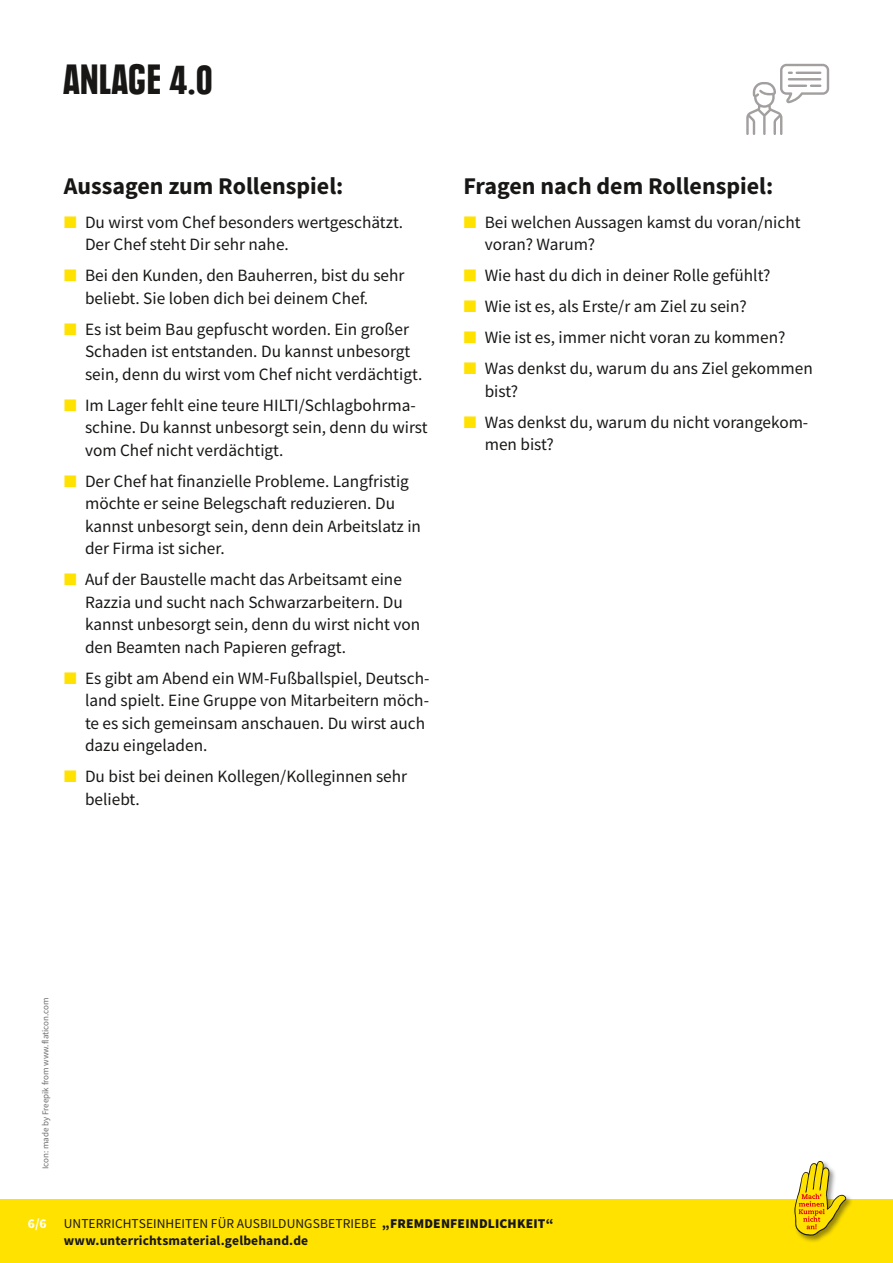
<style>
.page{position:relative;width:893px;height:1263px;background:#fff}
.page>*{position:absolute;margin:0;border:0;box-sizing:border-box;transform-origin:0 0}
.t1{font:900 condensed 42px "Plak LT";letter-spacing:.025em;color:#181716}
.t2{font:700 24px "Source Sans Pro";color:#181716}
.t3{font:17.25px/22.5px "Source Sans Pro";color:#181716}
.t4{font:13.5px/16.2px "Source Sans Pro";letter-spacing:.005em;color:#181716}
.t5{font:700 13.5px "Source Sans Pro";color:#fff}
.t6{font:9px "Source Sans Pro";color:#6e6e6e}
.s1{font-weight:900}
.s2{font-weight:700}
</style>
<div class="page">
<div style="left:0;top:1199px;width:893px;height:64px;background:#ffe200"></div>
<div style="left:793px;top:1160px;width:61px;height:83px;background:#181716;opacity:.45"></div>
<svg style="left:794px;top:1161px;width:52px;height:75px"></svg>
<svg style="left:746px;top:64px;width:83px;height:71px"></svg>
<h1 class="t1" style="left:64px;top:54px;width:150px">ANLAGE 4.0</h1>
<h2 class="t2" style="left:64px;top:170px;width:281px">Aussagen zum Rollenspiel:</h2>
<p class="t3" style="left:85px;top:211px;width:320px">Du wirst vom Chef besonders wertgeschätzt.<br>Der Chef steht Dir sehr nahe.</p>
<p class="t3" style="left:85px;top:264px;width:321px">Bei den Kunden, den Bauherren, bist du sehr beliebt. Sie loben dich bei deinem Chef.</p>
<p class="t3" style="left:85px;top:317px;width:339px">Es ist beim Bau gepfuscht worden. Ein großer<br>Schaden ist entstanden. Du kannst unbesorgt sein, denn du wirst vom Chef nicht verdächtigt.</p>
<p class="t3" style="left:85px;top:393px;width:344px">Im Lager fehlt eine teure HILTI/Schlagbohrma&shy;schine. Du kannst unbesorgt sein, denn du wirst vom Chef nicht verdächtigt.</p>
<p class="t3" style="left:85px;top:469px;width:338px">Der Chef hat finanzielle Probleme. Langfristig möchte er seine Belegschaft reduzieren. Du kannst unbesorgt sein, denn dein Arbeitslatz in der Firma ist sicher.</p>
<p class="t3" style="left:85px;top:568px;width:337px">Auf der Baustelle macht das Arbeitsamt eine Razzia und sucht nach Schwarzarbeitern. Du kannst unbesorgt sein, denn du wirst nicht von den Beamten nach Papieren gefragt.</p>
<p class="t3" style="left:85px;top:666px;width:346px">Es gibt am Abend ein WM-Fußballspiel, Deutsch&shy;land spielt. Eine Gruppe von Mitarbeitern möch&shy;te es sich gemeinsam anschauen. Du wirst auch dazu eingeladen.</p>
<p class="t3" style="left:85px;top:765px;width:324px">Du bist bei deinen Kollegen/Kolleginnen sehr beliebt.</p>
<h2 class="t2" style="left:463px;top:170px;width:311px">Fragen nach dem Rollenspiel:</h2>
<p class="t3" style="left:485px;top:211px;width:317px">Bei welchen Aussagen kamst du voran/nicht voran? Warum?</p>
<p class="t3" style="left:485px;top:260px;width:329px;line-height:31px">Wie hast du dich in deiner Rolle gefühlt?<br>Wie ist es, als Erste/r am Ziel zu sein?<br>Wie ist es, immer nicht voran zu kommen?<br>Was denkst du, warum du ans Ziel gekommen</p>
<p class="t3" style="left:485px;top:375px;width:325px;line-height:31px">bist?<br>Was denkst du, warum du nicht vorangekom-</p>
<p class="t3" style="left:485px;top:433px;width:71px">men bist?</p>
<p class="t6" style="left:40px;top:1169px;width:173px;rotate:-90deg">Icon: made by Freepik from www.flaticon.com</p>
<p class="t5" style="left:28px;top:1215px;width:20px">6/6</p>
<p class="t4" style="left:64px;top:1216px;width:491px">UNTERRICHTSEINHEITEN FÜR AUSBILDUNGSBETRIEBE <span class="s1">„FREMDENFEINDLICHKEIT“ </span><span class="s2">www.unterrichtsmaterial.gelbehand.de</span></p>
</div>
